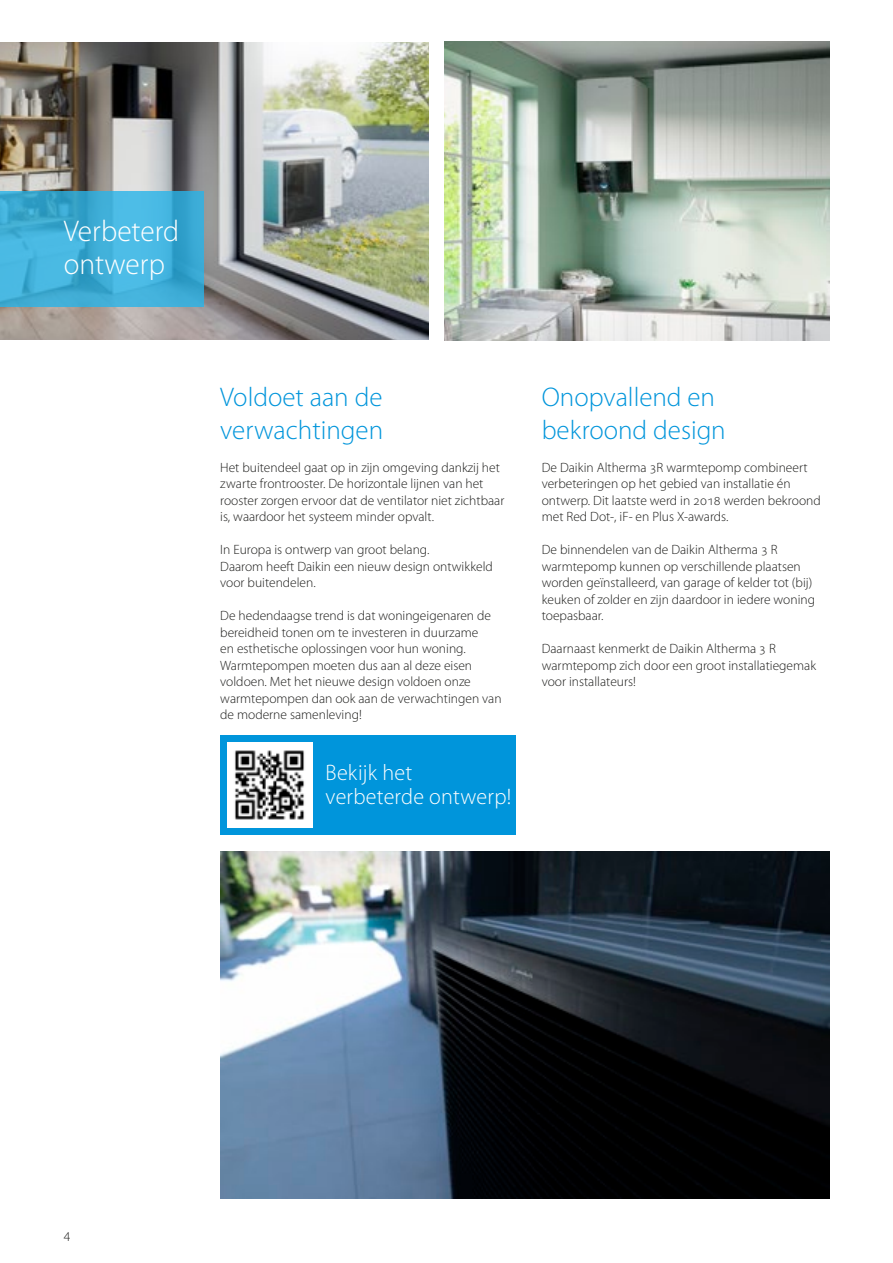
<style>
.page{position:relative;width:893px;height:1263px;background:#fff}
.page>*{position:absolute;margin:0;border:0;box-sizing:border-box;transform-origin:0 0}
.t1{font:300 30px/33px "Myriad Pro";color:#fff}
.t2{font:300 27px/33px "Myriad Pro";color:#0095db}
.t3{font:300 22.5px/24px "Myriad Pro";letter-spacing:.01em;color:#fff}
.t4{font:300 13.5px/16.5px "Myriad Pro";color:#1d1d1b}
</style>
<div class="page">
<img style="left:444px;top:42px;width:385px;height:298px">
<img style="left:0;top:43px;width:428px;height:297px">
<img style="left:220px;top:851px;width:609px;height:347px">
<div style="left:220px;top:736px;width:296px;height:99px;background:#0095db"></div>
<img style="left:227px;top:742px;width:85px;height:86px">
<svg style="left:0;top:191px;width:203px;height:115px;background:#3faed8"></svg>
<h1 class="t1" style="left:64px;top:214px;width:117px">Verbeterd ontwerp</h1>
<h2 class="t2" style="left:220px;top:380px;width:164px">Voldoet aan de verwachtingen</h2>
<p class="t4" style="left:220px;top:459px;width:286px">Het buitendeel gaat op in zijn omgeving dankzij het zwarte frontrooster. De horizontale lijnen van het rooster zorgen ervoor dat de ventilator niet zichtbaar is, waardoor het systeem minder opvalt.</p>
<p class="t4" style="left:220px;top:541px;width:274px">In Europa is ontwerp van groot belang.<br>Daarom heeft Daikin een nieuw design ontwikkeld voor buitendelen.</p>
<p class="t4" style="left:220px;top:607px;width:283px">De hedendaagse trend is dat woningeigenaren de bereidheid tonen om te investeren in duurzame<br>en esthetische oplossingen voor hun woning.<br>Warmtepompen moeten dus aan al deze eisen voldoen. Met het nieuwe design voldoen onze warmtepompen dan ook aan de verwachtingen van de moderne samenleving!</p>
<h3 class="t3" style="left:326px;top:761px;width:187px">Bekijk het verbeterde ontwerp!</h3>
<h2 class="t2" style="left:542px;top:380px;width:185px">Onopvallend en bekroond design</h2>
<p class="t4" style="left:542px;top:459px;width:280px">De Daikin Altherma 3R warmtepomp combineert verbeteringen op het gebied van installatie én ontwerp. Dit laatste werd in 2018 werden bekroond met Red Dot-, iF- en Plus X-awards.</p>
<p class="t4" style="left:542px;top:541px;width:275px">De binnendelen van de Daikin Altherma 3 R warmtepomp kunnen op verschillende plaatsen worden geïnstalleerd, van garage of kelder tot (bij) keuken of zolder en zijn daardoor in iedere woning toepasbaar.</p>
<p class="t4" style="left:542px;top:640px;width:276px">Daarnaast kenmerkt de Daikin Altherma 3 R warmtepomp zich door een groot installatiegemak voor installateurs!</p>
<p class="t4" style="left:64px;top:1228px;width:8px">4</p>
</div>
